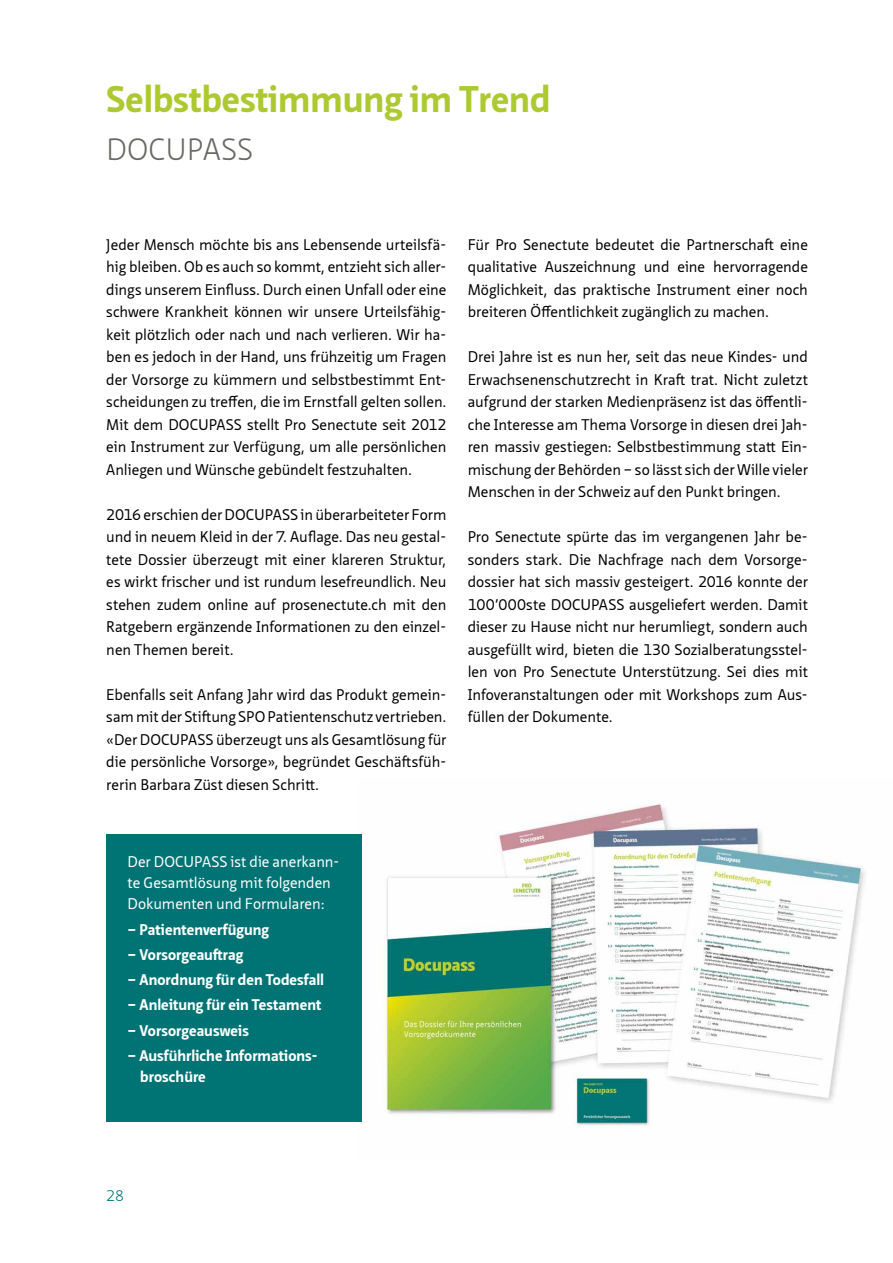
<style>
.page{position:relative;width:893px;height:1263px;background:#fff}
.page>*{position:absolute;margin:0;border:0;box-sizing:border-box;transform-origin:0 0}
.t1{font:700 36px "Neue Sans Pro";color:#adc931}
.t2{font:300 30px "Neue Sans Pro";color:#6a6864}
.t3{font:15px/22.5px "Neue Sans Pro";letter-spacing:-.005em;color:#000;text-align:justify}
.t4{font:700 15px/21px "Neue Sans Pro";letter-spacing:.005em;color:#fff}
.t5{font:15px/21px "Neue Sans Pro";letter-spacing:-.005em;color:#fff}
.t6{font:300 15px "Neue Sans Pro";color:#007474}
</style>
<div class="page">
<img style="left:358px;top:804px;width:509px;height:322px">
<div style="left:106px;top:835px;width:255px;height:287px;background:#007474"></div>
<h1 class="t1" style="left:106px;top:76px;width:446px">Selbstbestimmung im Trend</h1>
<h2 class="t2" style="left:106px;top:130px;width:148px">DOCUPASS</h2>
<p class="t3" style="left:106px;top:233px;width:342px">Jeder Mensch möchte bis ans Lebensende urteilsfä&shy;hig bleiben. Ob es auch so kommt, entzieht sich aller&shy;dings unserem Einfluss. Durch einen Unfall oder eine schwere Krankheit können wir unsere Urteilsfähig&shy;keit plötzlich oder nach und nach verlieren. Wir ha&shy;ben es jedoch in der Hand, uns frühzeitig um Fragen der Vorsorge zu kümmern und selbstbestimmt Ent&shy;scheidungen zu treffen, die im Ernstfall gelten sollen.<br>Mit dem DOCUPASS stellt Pro Senectute seit 2012 ein Instrument zur Verfügung, um alle persönlichen Anliegen und Wünsche gebündelt festzuhalten.</p>
<p class="t3" style="left:106px;top:503px;width:342px">2016 erschien der DOCUPASS in überarbeiteter Form und in neuem Kleid in der 7. Auflage. Das neu gestal&shy;tete Dossier überzeugt mit einer klareren Struktur, es wirkt frischer und ist rundum lesefreundlich. Neu stehen zudem online auf prosenectute.ch mit den Ratgebern ergänzende Informationen zu den einzel&shy;nen Themen bereit.</p>
<p class="t3" style="left:106px;top:683px;width:342px">Ebenfalls seit Anfang Jahr wird das Produkt gemein&shy;sam mit der Stiftung SPO Patientenschutz vertrieben. «Der DOCUPASS überzeugt uns als Gesamtlösung für die persönliche Vorsorge», begründet Geschäftsfüh&shy;rerin Barbara Züst diesen Schritt.</p>
<p class="t3" style="left:468px;top:233px;width:342px">Für Pro Senectute bedeutet die Partnerschaft eine qualitative Auszeichnung und eine hervorragende Möglichkeit, das praktische Instrument einer noch breiteren Öffentlichkeit zugänglich zu machen.</p>
<p class="t3" style="left:468px;top:345px;width:342px">Drei Jahre ist es nun her, seit das neue Kindes- und Erwachsenenschutzrecht in Kraft trat. Nicht zuletzt aufgrund der starken Medienpräsenz ist das öffentli&shy;che Interesse am Thema Vorsorge in diesen drei Jah&shy;ren massiv gestiegen: Selbstbestimmung statt Ein&shy;mischung der Behörden – so lässt sich der Wille vieler Menschen in der Schweiz auf den Punkt bringen.</p>
<p class="t3" style="left:468px;top:525px;width:342px">Pro Senectute spürte das im vergangenen Jahr be&shy;sonders stark. Die Nachfrage nach dem Vorsorge&shy;dossier hat sich massiv gesteigert. 2016 konnte der 100’000ste DOCUPASS ausgeliefert werden. Damit dieser zu Hause nicht nur herumliegt, sondern auch ausgefüllt wird, bieten die 130 Sozialberatungsstel&shy;len von Pro Senectute Unterstützung. Sei dies mit Infoveranstaltungen oder mit Workshops zum Aus&shy;füllen der Dokumente.</p>
<p class="t5" style="left:128px;top:851px;width:214px">Der DOCUPASS ist die anerkann&shy;te Gesamtlösung mit folgenden<br>Dokumenten und Formularen:</p>
<p class="t4" style="left:128px;top:919px;width:143px">– Patientenverfügung</p>
<p class="t4" style="left:128px;top:944px;width:117px">– Vorsorgeauftrag</p>
<p class="t4" style="left:128px;top:969px;width:198px">– Anordnung für den Todesfall</p>
<p class="t4" style="left:128px;top:994px;width:195px">– Anleitung für ein Testament</p>
<p class="t4" style="left:128px;top:1020px;width:123px">– Vorsorgeausweis</p>
<p class="t4" style="left:140px;top:1045px;width:179px;text-indent:-13px">– Ausführliche Informations&shy;broschüre</p>
<p class="t6" style="left:106px;top:1186px;width:19px">28</p>
</div>
